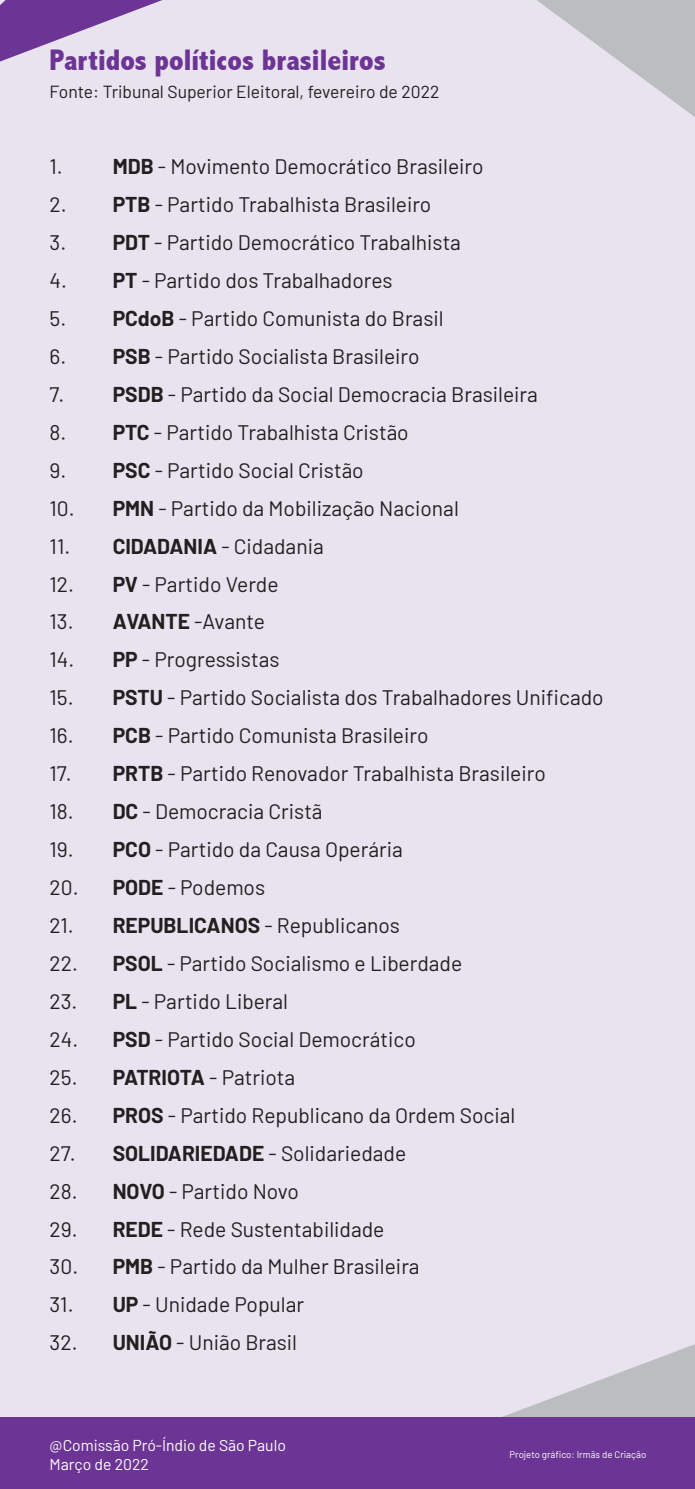
<style>
.page{position:relative;width:695px;height:1489px;background:#fff}
.page>*{position:absolute;margin:0;border:0;box-sizing:border-box;transform-origin:0 0}
.Texto{font:800 condensed 29.75px "Abadi";color:#6c3595}
.Texto-2{font:21px "Barlow";color:#231f20}
.Texto-3{font:17.5px "Barlow";color:#231f20}
.Texto-4{font:15.75px "Barlow";color:#fff}
.Texto-5{font:9.62px "Barlow";color:#fff}
.s1{font-weight:700}
</style>
<div class="page">
<div style="left:0;top:0;width:694px;height:1488px;background:#e9e3f0"></div>
<svg style="left:505px;top:1344px;width:189px;height:72px"></svg>
<div style="left:0;top:1416px;width:694px;height:72px;background:#6c3595"></div>
<svg style="left:537px;top:0;width:157px;height:116px"></svg>
<svg style="left:0;top:0;width:162px;height:62px"></svg>
<p class="Texto" style="left:50px;top:43px;width:337px">Partidos políticos brasileiros</p>
<p class="Texto-3" style="left:50px;top:79px;width:391px">Fonte: Tribunal Superior Eleitoral, fevereiro de 2022</p>
<p class="Texto-2" style="left:50px;top:151px;width:435px">1. <span class="s1">MDB</span> - Movimento Democrático Brasileiro</p>
<p class="Texto-2" style="left:50px;top:189px;width:383px">2. <span class="s1">PTB</span> - Partido Trabalhista Brasileiro</p>
<p class="Texto-2" style="left:50px;top:227px;width:413px">3. <span class="s1">PDT</span> - Partido Democrático Trabalhista</p>
<p class="Texto-2" style="left:50px;top:265px;width:344px">4. <span class="s1">PT</span> - Partido dos Trabalhadores</p>
<p class="Texto-2" style="left:50px;top:303px;width:395px">5. <span class="s1">PCdoB</span> - Partido Comunista do Brasil</p>
<p class="Texto-2" style="left:50px;top:341px;width:371px">6. <span class="s1">PSB</span> - Partido Socialista Brasileiro</p>
<p class="Texto-2" style="left:50px;top:379px;width:489px">7. <span class="s1">PSDB</span> - Partido da Social Democracia Brasileira</p>
<p class="Texto-2" style="left:50px;top:417px;width:360px">8. <span class="s1">PTC</span> - Partido Trabalhista Cristão</p>
<p class="Texto-2" style="left:50px;top:455px;width:315px">9. <span class="s1">PSC</span> - Partido Social Cristão</p>
<p class="Texto-2" style="left:50px;top:493px;width:410px">10. <span class="s1">PMN</span> - Partido da Mobilização Nacional</p>
<p class="Texto-2" style="left:50px;top:530px;width:275px">11. <span class="s1">CIDADANIA</span> - Cidadania</p>
<p class="Texto-2" style="left:50px;top:568px;width:230px">12. <span class="s1">PV</span> - Partido Verde</p>
<p class="Texto-2" style="left:50px;top:606px;width:217px">13. <span class="s1">AVANTE</span> -Avante</p>
<p class="Texto-2" style="left:50px;top:644px;width:231px">14. <span class="s1">PP</span> - Progressistas</p>
<p class="Texto-2" style="left:50px;top:682px;width:555px">15. <span class="s1">PSTU</span> - Partido Socialista dos Trabalhadores Unificado</p>
<p class="Texto-2" style="left:50px;top:720px;width:380px">16. <span class="s1">PCB</span> - Partido Comunista Brasileiro</p>
<p class="Texto-2" style="left:50px;top:758px;width:497px">17. <span class="s1">PRTB</span> - Partido Renovador Trabalhista Brasileiro</p>
<p class="Texto-2" style="left:50px;top:796px;width:274px">18. <span class="s1">DC</span> - Democracia Cristã</p>
<p class="Texto-2" style="left:50px;top:834px;width:354px">19. <span class="s1">PCO</span> - Partido da Causa Operária</p>
<p class="Texto-2" style="left:50px;top:872px;width:217px">20. <span class="s1">PODE</span> - Podemos</p>
<p class="Texto-2" style="left:50px;top:910px;width:352px">21. <span class="s1">REPUBLICANOS</span> - Republicanos</p>
<p class="Texto-2" style="left:50px;top:948px;width:414px">22. <span class="s1">PSOL</span> - Partido Socialismo e Liberdade</p>
<p class="Texto-2" style="left:50px;top:986px;width:240px">23. <span class="s1">PL</span> - Partido Liberal</p>
<p class="Texto-2" style="left:50px;top:1023px;width:367px">24. <span class="s1">PSD</span> - Partido Social Democrático</p>
<p class="Texto-2" style="left:50px;top:1061px;width:247px">25. <span class="s1">PATRIOTA</span> - Patriota</p>
<p class="Texto-2" style="left:50px;top:1099px;width:467px">26. <span class="s1">PROS</span> - Partido Republicano da Ordem Social</p>
<p class="Texto-2" style="left:50px;top:1137px;width:358px">27. <span class="s1">SOLIDARIEDADE</span> - Solidariedade</p>
<p class="Texto-2" style="left:50px;top:1175px;width:251px">28. <span class="s1">NOVO</span> - Partido Novo</p>
<p class="Texto-2" style="left:50px;top:1213px;width:336px">29. <span class="s1">REDE</span> - Rede Sustentabilidade</p>
<p class="Texto-2" style="left:50px;top:1251px;width:371px">30. <span class="s1">PMB</span> - Partido da Mulher Brasileira</p>
<p class="Texto-2" style="left:50px;top:1289px;width:256px">31. <span class="s1">UP</span> - Unidade Popular</p>
<p class="Texto-2" style="left:50px;top:1327px;width:249px">32. <span class="s1">UNIÃO</span> - União Brasil</p>
<p class="Texto-4" style="left:50px;top:1434px;width:238px">@Comissão Pró-Índio de São Paulo</p>
<p class="Texto-4" style="left:50px;top:1452px;width:101px">Março de 2022</p>
<p class="Texto-5" style="left:509px;top:1447px;width:138px">Projeto gráfico: Irmãs de Criação</p>
</div>
